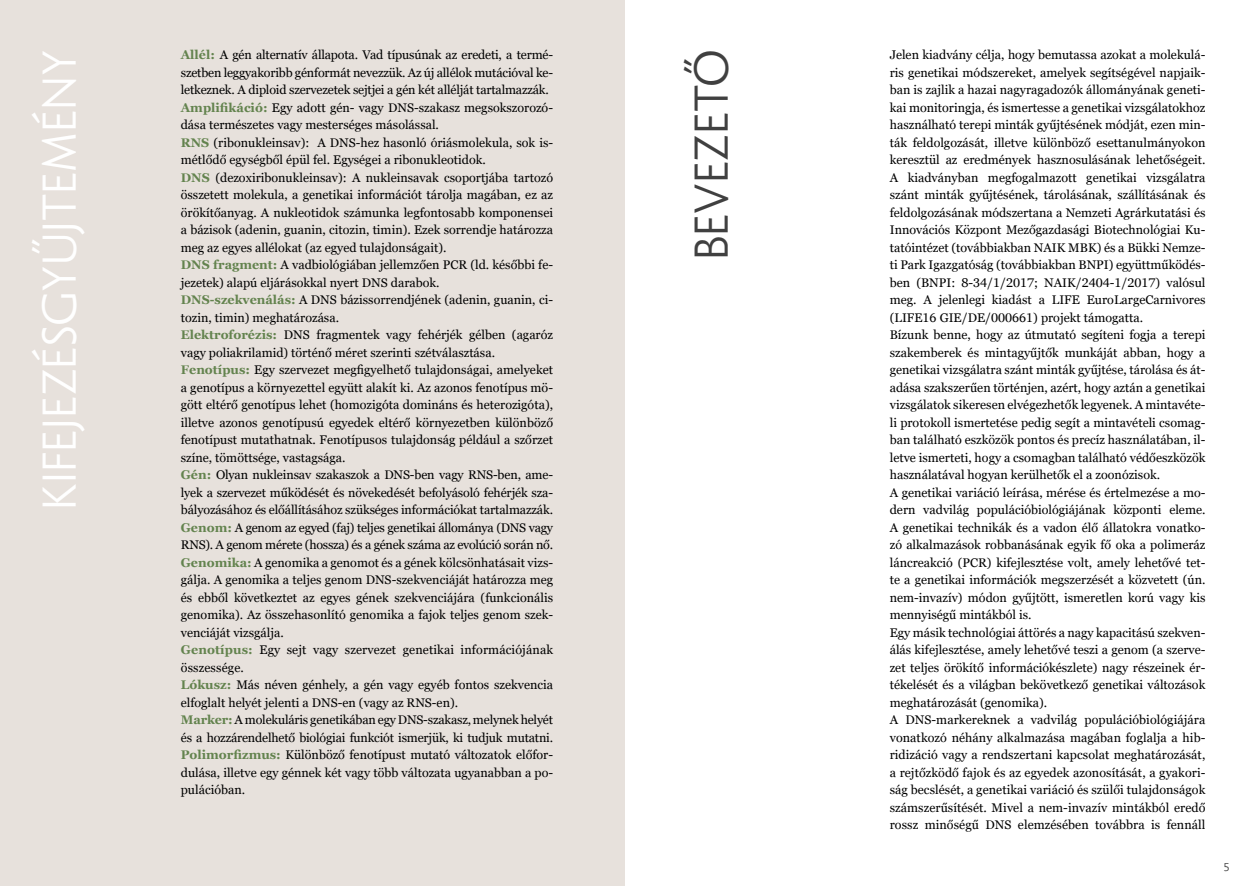
<style>
.page{position:relative;width:1248px;height:886px;background:#fff}
.page>*{position:absolute;margin:0;border:0;box-sizing:border-box;transform-origin:0 0}
.t1{font:47.25px "Garda Nova III";letter-spacing:-.03em;color:#fff}
.t2{font:47.25px "Garda Nova III";letter-spacing:-.02em;color:#404040}
.t3{font:12.5px/17.5px "Georgia Pro";color:#000}
.t4{font:11.25px "Garda Nova III";color:#404040}
.s1{font-weight:700;color:#63834e}
</style>
<div class="page">
<div style="left:0;top:0;width:624px;height:886px;background:#e7e1dc"></div>
<p class="t3" style="left:181px;top:46px;width:374px"><span class="s1">Allél:</span> A gén alternatív állapota. Vad típusúnak az eredeti, a termé&shy;szetben leggyakoribb génformát nevezzük. Az új allélok mutációval ke&shy;letkeznek. A diploid szervezetek sejtjei a gén két allélját tartalmazzák.<br><span class="s1">Amplifikáció:</span> Egy adott gén- vagy DNS-szakasz megsokszorozó&shy;dása természetes vagy mesterséges másolással.<br><span class="s1">RNS</span> (ribonukleinsav): A DNS-hez hasonló óriásmolekula, sok is&shy;métlődő egységből épül fel. Egységei a ribonukleotidok.<br><span class="s1">DNS</span> (dezoxiribonukleinsav): A nukleinsavak csoportjába tartozó összetett molekula, a genetikai információt tárolja magában, ez az örökítőanyag. A nukleotidok számunka legfontosabb komponensei a bázisok (adenin, guanin, citozin, timin). Ezek sorrendje határozza meg az egyes allélokat (az egyed tulajdonságait).<br><span class="s1">DNS fragment:</span> A vadbiológiában jellemzően PCR (ld. későbbi fe&shy;jezetek) alapú eljárásokkal nyert DNS darabok.<br><span class="s1">DNS-szekvenálás:</span> A DNS bázissorrendjének (adenin, guanin, ci&shy;tozin, timin) meghatározása.<br><span class="s1">Elektroforézis:</span> DNS fragmentek vagy fehérjék gélben (agaróz vagy poliakrilamid) történő méret szerinti szétválasztása.<br><span class="s1">Fenotípus:</span> Egy szervezet megfigyelhető tulajdonságai, amelyeket a genotípus a környezettel együtt alakít ki. Az azonos fenotípus mö&shy;gött eltérő genotípus lehet (homozigóta domináns és heterozigóta), illetve azonos genotípusú egyedek eltérő környezetben különböző fenotípust mutathatnak. Fenotípusos tulajdonság például a szőrzet színe, tömöttsége, vastagsága.<br><span class="s1">Gén:</span> Olyan nukleinsav szakaszok a DNS-ben vagy RNS-ben, ame&shy;lyek a szervezet működését és növekedését befolyásoló fehérjék sza&shy;bályozásához és előállításához szükséges információkat tartalmazzák.<br><span class="s1">Genom:</span> A genom az egyed (faj) teljes genetikai állománya (DNS vagy RNS). A genom mérete (hossza) és a gének száma az evolúció során nő.<br><span class="s1">Genomika:</span> A genomika a genomot és a gének kölcsönhatásait vizs&shy;gálja. A genomika a teljes genom DNS-szekvenciáját határozza meg és ebből következtet az egyes gének szekvenciájára (funkcionális genomika). Az összehasonlító genomika a fajok teljes genom szek&shy;venciáját vizsgálja.<br><span class="s1">Genotípus:</span> Egy sejt vagy szervezet genetikai információjának összessége.<br><span class="s1">Lókusz:</span> Más néven génhely, a gén vagy egyéb fontos szekvencia elfoglalt helyét jelenti a DNS-en (vagy az RNS-en).<br><span class="s1">Marker:</span> A molekuláris genetikában egy DNS-szakasz, melynek helyét és a hozzárendelhető biológiai funkciót ismerjük, ki tudjuk mutatni.<br><span class="s1">Polimorfizmus:</span> Különböző fenotípust mutató változatok előfor&shy;dulása, illetve egy génnek két vagy több változata ugyanabban a po&shy;pulációban.</p>
<p class="t3" style="left:889px;top:46px;width:317px">Jelen kiadvány célja, hogy bemutassa azokat a molekulá&shy;ris genetikai módszereket, amelyek segítségével napjaik&shy;ban is zajlik a hazai nagyragadozók állományának geneti&shy;kai monitoringja, és ismertesse a genetikai vizsgálatokhoz használható terepi minták gyűjtésének módját, ezen min&shy;ták feldolgozását, illetve különböző esettanulmányokon keresztül az eredmények hasznosulásának lehetőségeit.<br>A kiadványban megfogalmazott genetikai vizsgálatra szánt minták gyűjtésének, tárolásának, szállításának és feldolgozásának módszertana a Nemzeti Agrárkutatási és Innovációs Központ Mezőgazdasági Biotechnológiai Ku&shy;tatóintézet (továbbiakban NAIK MBK) és a Bükki Nemze&shy;ti Park Igazgatóság (továbbiakban BNPI) együttműködés&shy;ben (BNPI: 8-34/1/2017; NAIK/2404-1/2017) valósul meg. A jelenlegi kiadást a LIFE EuroLargeCarnivores (LIFE16 GIE/DE/000661) projekt támogatta.<br>Bízunk benne, hogy az útmutató segíteni fogja a terepi szakemberek és mintagyűjtők munkáját abban, hogy a genetikai vizsgálatra szánt minták gyűjtése, tárolása és át&shy;adása szakszerűen történjen, azért, hogy aztán a genetikai vizsgálatok sikeresen elvégezhetők legyenek. A mintavéte&shy;li protokoll ismertetése pedig segít a mintavételi csomag&shy;ban található eszközök pontos és precíz használatában, il&shy;letve ismerteti, hogy a csomagban található védőeszközök használatával hogyan kerülhetők el a zoonózisok.<br>A genetikai variáció leírása, mérése és értelmezése a mo&shy;dern vadvilág populációbiológiájának központi eleme.<br>A genetikai technikák és a vadon élő állatokra vonatko&shy;zó alkalmazások robbanásának egyik fő oka a polimeráz láncreakció (PCR) kifejlesztése volt, amely lehetővé tet&shy;te a genetikai információk megszerzését a közvetett (ún. nem-invazív) módon gyűjtött, ismeretlen korú vagy kis mennyiségű mintákból is.<br>Egy másik technológiai áttörés a nagy kapacitású szekven&shy;álás kifejlesztése, amely lehetővé teszi a genom (a szerve&shy;zet teljes örökítő információkészlete) nagy részeinek ér&shy;tékelését és a világban bekövetkező genetikai változások meghatározását (genomika).<br>A DNS-markereknek a vadvilág populációbiológiájára vonatkozó néhány alkalmazása magában foglalja a hib&shy;ridizáció vagy a rendszertani kapcsolat meghatározását, a rejtőzködő fajok és az egyedek azonosítását, a gyakori&shy;ság becslését, a genetikai variáció és szülői tulajdonságok számszerűsítését. Mivel a nem-invazív mintákból eredő rossz minőségű DNS elemzésében továbbra is fennáll</p>
<h1 class="t1" style="left:31px;top:511px;width:463px;rotate:-90deg">KIFEJEZÉSGYŰJTEMÉNY</h1>
<h1 class="t2" style="left:683px;top:261px;width:213px;rotate:-90deg">BEVEZETŐ</h1>
<p class="t4" style="left:1223px;top:861px;width:7px">5</p>
</div>
